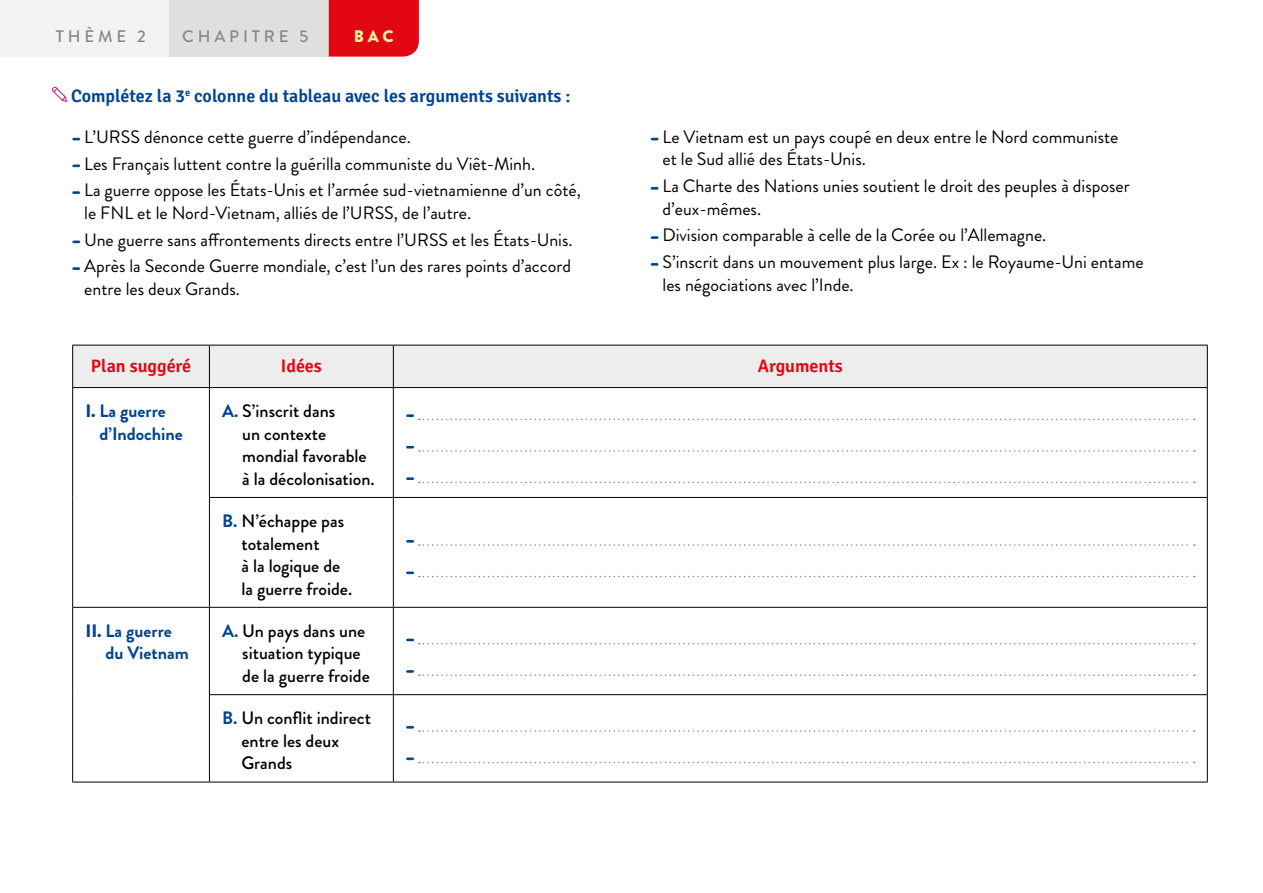
<style>
.page{position:relative;width:1263px;height:893px;background:#fff}
.page>*{position:absolute;margin:0;border:0;box-sizing:border-box;transform-origin:0 0}
.t1{font:18px/26.7px "Brandon Grotesque";color:#000}
.t2{font:500 18px/22.5px "Brandon Grotesque";color:#000}
.t3{font:600 18px "Signika";color:#00458f}
.t4{font:700 18px/22.5px "Brandon Grotesque";color:#00458f}
.t5{font:600 18px "Signika";color:#e30613}
.t6{font:500 16.65px "Brandon Grotesque";letter-spacing:.23em;color:#878787}
.t7{font:900 16.65px "Brandon Grotesque";color:#fff49e}
.s1{font-weight:900}
.s2{font-weight:700;color:#00458f}
</style>
<div class="page">
<div style="left:69px;top:0;width:260px;height:57px;background:#e0dfdd"></div>
<div style="left:0;top:0;width:168px;height:57px;background:#f4f3f1"></div>
<div style="left:329px;top:0;width:90px;height:57px;background:#e30613"></div>
<div style="left:73px;top:346px;width:1134px;height:41px;background:#ededed"></div>
<hr style="left:72px;top:345px;width:137px;height:1px;background:#000">
<hr style="left:72px;top:345px;width:1px;height:42px;background:#000">
<hr style="left:209px;top:345px;width:184px;height:1px;background:#000">
<hr style="left:209px;top:345px;width:1px;height:42px;background:#000">
<hr style="left:393px;top:345px;width:815px;height:1px;background:#000">
<hr style="left:393px;top:345px;width:1px;height:42px;background:#000">
<hr style="left:1207px;top:345px;width:1px;height:42px;background:#000">
<hr style="left:72px;top:387px;width:137px;height:1px;background:#000">
<hr style="left:72px;top:388px;width:1px;height:109px;background:#000">
<hr style="left:72px;top:497px;width:1px;height:110px;background:#000">
<hr style="left:209px;top:387px;width:184px;height:1px;background:#000">
<hr style="left:209px;top:388px;width:1px;height:109px;background:#000">
<hr style="left:393px;top:387px;width:815px;height:1px;background:#000">
<hr style="left:393px;top:388px;width:1px;height:109px;background:#000">
<hr style="left:1207px;top:388px;width:1px;height:109px;background:#000">
<hr style="left:209px;top:497px;width:184px;height:1px;background:#000">
<hr style="left:209px;top:498px;width:1px;height:109px;background:#000">
<hr style="left:393px;top:497px;width:815px;height:1px;background:#000">
<hr style="left:393px;top:498px;width:1px;height:109px;background:#000">
<hr style="left:1207px;top:498px;width:1px;height:109px;background:#000">
<hr style="left:72px;top:607px;width:137px;height:1px;background:#000">
<hr style="left:72px;top:608px;width:1px;height:87px;background:#000">
<hr style="left:72px;top:695px;width:1px;height:87px;background:#000">
<hr style="left:72px;top:782px;width:137px;height:1px;background:#000">
<hr style="left:209px;top:607px;width:184px;height:1px;background:#000">
<hr style="left:209px;top:608px;width:1px;height:86px;background:#000">
<hr style="left:393px;top:607px;width:815px;height:1px;background:#000">
<hr style="left:393px;top:608px;width:1px;height:86px;background:#000">
<hr style="left:1207px;top:608px;width:1px;height:86px;background:#000">
<hr style="left:209px;top:694px;width:184px;height:1px;background:#000">
<hr style="left:209px;top:695px;width:1px;height:87px;background:#000">
<hr style="left:393px;top:694px;width:815px;height:1px;background:#000">
<hr style="left:393px;top:695px;width:1px;height:87px;background:#000">
<hr style="left:1207px;top:695px;width:1px;height:87px;background:#000">
<hr style="left:209px;top:782px;width:184px;height:1px;background:#000">
<hr style="left:393px;top:782px;width:815px;height:1px;background:#000">
<svg style="left:419px;top:419px;width:776px;height:1px"></svg>
<svg style="left:419px;top:450px;width:776px;height:2px"></svg>
<svg style="left:419px;top:482px;width:776px;height:1px"></svg>
<svg style="left:407px;top:414px;width:6px;height:3px"></svg>
<svg style="left:407px;top:446px;width:6px;height:2px"></svg>
<svg style="left:407px;top:477px;width:6px;height:3px"></svg>
<svg style="left:419px;top:544px;width:776px;height:2px"></svg>
<svg style="left:419px;top:576px;width:776px;height:1px"></svg>
<svg style="left:407px;top:540px;width:6px;height:3px"></svg>
<svg style="left:407px;top:571px;width:6px;height:3px"></svg>
<svg style="left:419px;top:643px;width:776px;height:1px"></svg>
<svg style="left:419px;top:674px;width:776px;height:2px"></svg>
<svg style="left:407px;top:639px;width:6px;height:2px"></svg>
<svg style="left:407px;top:670px;width:6px;height:3px"></svg>
<svg style="left:419px;top:730px;width:776px;height:2px"></svg>
<svg style="left:419px;top:762px;width:776px;height:1px"></svg>
<svg style="left:407px;top:726px;width:6px;height:3px"></svg>
<svg style="left:407px;top:757px;width:6px;height:3px"></svg>
<svg style="left:74px;top:191px;width:5px;height:3px"></svg>
<svg style="left:74px;top:267px;width:5px;height:3px"></svg>
<svg style="left:652px;top:187px;width:5px;height:3px"></svg>
<svg style="left:652px;top:236px;width:5px;height:3px"></svg>
<svg style="left:652px;top:263px;width:5px;height:3px"></svg>
<svg style="left:52px;top:86px;width:15px;height:16px"></svg>
<p class="t6" style="left:56px;top:24px;width:91px">THÈME 2</p>
<p class="t6" style="left:182px;top:24px;width:128px">CHAPITRE 5</p>
<p class="t7" style="left:354px;top:24px;width:42px">BAC</p>
<p class="t3" style="left:71px;top:85px;width:501px">Complétez la 3<sup>e</sup> colonne du tableau avec les arguments suivants :</p>
<p class="t1" style="left:84px;top:124px;width:498px">L’URSS dénonce cette guerre d’indépendance.<br>Les Français luttent contre la guérilla communiste du Viêt-Minh.<br>La guerre oppose les États-Unis et l’armée sud-vietnamienne d’un côté,</p>
<p class="t1" style="left:84px;top:200px;width:490px">le FNL et le Nord-Vietnam, alliés de l’URSS, de l’autre.<br>Une guerre sans affrontements directs entre l’URSS et les États-Unis.<br>Après la Seconde Guerre mondiale, c’est l’un des rares points d’accord</p>
<p class="t1" style="left:84px;top:276px;width:157px">entre les deux Grands.</p>
<p class="t1" style="left:662px;top:126px;width:457px;line-height:22.5px">Le Vietnam est un pays coupé en deux entre le Nord communiste et le Sud allié des États-Unis.</p>
<p class="t1" style="left:662px;top:175px;width:469px;line-height:22.5px">La Charte des Nations unies soutient le droit des peuples à disposer d’eux-mêmes.</p>
<p class="t1" style="left:662px;top:222px;width:482px">Division comparable à celle de la Corée ou l’Allemagne.<br>S’inscrit dans un mouvement plus large. Ex : le Royaume-Uni entame</p>
<p class="t1" style="left:662px;top:271px;width:193px">les négociations avec l’Inde.</p>
<p class="t5" style="left:91px;top:355px;width:102px">Plan suggéré</p>
<p class="t5" style="left:281px;top:355px;width:42px">Idées</p>
<p class="t5" style="left:758px;top:355px;width:87px">Arguments</p>
<p class="t4" style="left:99px;top:400px;width:85px;text-indent:-14px"><span class="s1">I.</span> La guerre d’Indochine</p>
<p class="t2" style="left:242px;top:400px;width:134px;text-indent:-20px"><span class="s2">A.</span> S’inscrit dans<br>un contexte mondial favorable à la décolonisation.</p>
<p class="t2" style="left:241px;top:510px;width:112px;text-indent:-19px"><span class="s2">B.</span> N’échappe pas totalement<br>à la logique de la guerre froide.</p>
<p class="t4" style="left:105px;top:620px;width:85px;text-indent:-20px"><span class="s1">II.</span> La guerre du Vietnam</p>
<p class="t2" style="left:242px;top:620px;width:129px;text-indent:-20px"><span class="s2">A.</span> Un pays dans une situation typique de la guerre froide</p>
<p class="t2" style="left:241px;top:707px;width:131px;text-indent:-19px"><span class="s2">B.</span> Un conflit indirect entre les deux<br>Grands</p>
</div>
